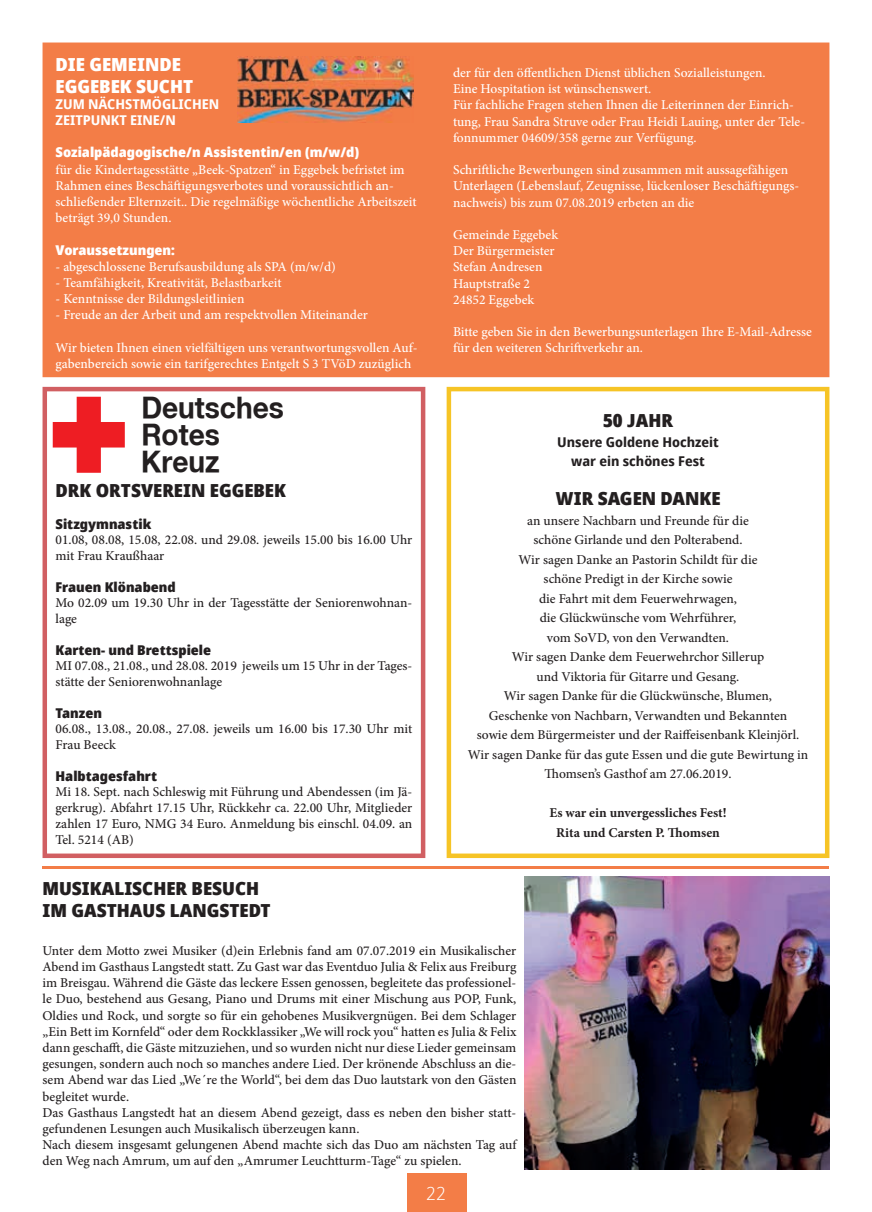
<style>
.page{position:relative;width:872px;height:1212px;background:#fff}
.page>*{position:absolute;margin:0;border:0;box-sizing:border-box;transform-origin:0 0}
.t1{font:700 29.7px/27.3px "Helvetica Neue 75";color:#231f20;scale:.95 1}
.t2{font:900 18px/21.6px "Avrile Sans";color:#231f20}
.t3{font:900 18px/21.6px "Avrile Sans";color:#fff}
.t4{font:300 18px "Avrile Sans";color:#fff}
.t5{font:500 13.5px/19.5px "Minion Pro";color:#231f20}
.t6{font:500 13.5px/16.2px "Minion Pro";color:#fff}
.t7{font:900 13.5px "Avrile Sans";color:#231f20}
.t8{font:900 13.5px "Avrile Sans";color:#fff}
.t9{font:700 13.5px/19.5px "Minion Pro";color:#231f20;text-align:center}
.t10{font:700 13.5px/19.5px "Avrile Sans";color:#231f20;text-align:center}
.t11{font:700 13.5px/16.2px "Avrile Sans";color:#fff}
</style>
<div class="page">
<div style="left:407px;top:1174px;width:59px;height:38px;background:#f37d47"></div>
<svg style="left:43px;top:387px;width:382px;height:471px"></svg>
<svg style="left:53px;top:397px;width:72px;height:76px"></svg>
<svg style="left:446px;top:387px;width:383px;height:471px"></svg>
<div style="left:43px;top:43px;width:786px;height:334px;background:#f37d47"></div>
<img style="left:237px;top:57px;width:177px;height:65px">
<img style="left:525px;top:876px;width:304px;height:293px">
<hr style="left:43px;top:866px;width:786px;height:2px;background:#f37d47">
<h2 class="t3" style="left:56px;top:54px;width:139px">DIE GEMEINDE<br>EGGEBEK SUCHT</h2>
<p class="t11" style="left:56px;top:96px;width:165px">ZUM NÄCHSTMÖGLICHEN<br>ZEITPUNKT EINE/N</p>
<p class="t8" style="left:56px;top:142px;width:305px">Sozialpädagogische/n Assistentin/en (m/w/d)</p>
<p class="t6" style="left:56px;top:161px;width:362px">für die Kindertagesstätte „Beek-Spatzen“ in Eggebek befristet im Rahmen eines Beschäftigungsverbotes und voraussichtlich an&shy;schließender Elternzeit.. Die regelmäßige wöchentliche Arbeitszeit beträgt 39,0 Stunden.</p>
<p class="t8" style="left:56px;top:239px;width:121px">Voraussetzungen:</p>
<p class="t6" style="left:56px;top:258px;width:282px">- abgeschlossene Berufsausbildung als SPA (m/w/d)</p>
<p class="t6" style="left:56px;top:275px;width:227px">- Teamfähigkeit, Kreativität, Belastbarkeit</p>
<p class="t6" style="left:56px;top:291px;width:190px">- Kenntnisse der Bildungsleitlinien</p>
<p class="t6" style="left:56px;top:307px;width:314px">- Freude an der Arbeit und am respektvollen Miteinander</p>
<p class="t6" style="left:56px;top:339px;width:363px">Wir bieten Ihnen einen vielfältigen uns verantwortungsvollen Auf&shy;gabenbereich sowie ein tarifgerechtes Entgelt S 3 TVöD zuzüglich</p>
<h1 class="t1" style="left:141px;top:393px;width:152px">Deutsches<br>Rotes<br>Kreuz</h1>
<h2 class="t2" style="left:56px;top:480px;width:232px">DRK ORTSVEREIN EGGEBEK</h2>
<p class="t7" style="left:56px;top:513px;width:97px">Sitzgymnastik</p>
<p class="t5" style="left:56px;top:532px;width:358px;line-height:15.8px">01.08, 08.08, 15.08, 22.08. und 29.08. jeweils 15.00 bis 16.00 Uhr mit Frau Kraußhaar</p>
<p class="t7" style="left:56px;top:576px;width:122px">Frauen Klönabend</p>
<p class="t5" style="left:56px;top:595px;width:358px;line-height:15.8px">Mo 02.09 um 19.30 Uhr in der Tagesstätte der Seniorenwohnan&shy;lage</p>
<p class="t7" style="left:56px;top:639px;width:157px">Karten- und Brettspiele</p>
<p class="t5" style="left:56px;top:658px;width:358px;line-height:15.8px">MI 07.08., 21.08., und 28.08. 2019 jeweils um 15 Uhr in der Tages&shy;stätte der Seniorenwohnanlage</p>
<p class="t7" style="left:56px;top:702px;width:48px">Tanzen</p>
<p class="t5" style="left:56px;top:721px;width:358px;line-height:15.8px">06.08., 13.08., 20.08., 27.08. jeweils um 16.00 bis 17.30 Uhr mit<br>Frau Beeck</p>
<p class="t7" style="left:56px;top:765px;width:103px">Halbtagesfahrt</p>
<p class="t5" style="left:56px;top:784px;width:358px;line-height:15.8px;text-align:justify">Mi 18. Sept. nach Schleswig mit Führung und Abendessen (im Jä&shy;gerkrug). Abfahrt 17.15 Uhr, Rückkehr ca. 22.00 Uhr, Mitglieder zahlen 17 Euro, NMG 34 Euro. Anmeldung bis einschl. 04.09. an Tel. 5214 (AB)</p>
<p class="t6" style="left:453px;top:65px;width:354px">der für den öffentlichen Dienst üblichen Sozialleistungen.<br>Eine Hospitation ist wünschenswert.<br>Für fachliche Fragen stehen Ihnen die Leiterinnen der Einrich&shy;tung, Frau Sandra Struve oder Frau Heidi Lauing, unter der Tele&shy;fonnummer 04609/358 gerne zur Verfügung.</p>
<p class="t6" style="left:453px;top:162px;width:348px">Schriftliche Bewerbungen sind zusammen mit aussagefähigen<br>Unterlagen (Lebenslauf, Zeugnisse, lückenloser Beschäftigungs&shy;nachweis) bis zum 07.08.2019 erbeten an die</p>
<p class="t6" style="left:453px;top:227px;width:107px">Gemeinde Eggebek<br>Der Bürgermeister<br>Stefan Andresen<br>Hauptstraße 2<br>24852 Eggebek</p>
<p class="t6" style="left:453px;top:324px;width:360px">Bitte geben Sie in den Bewerbungsunterlagen Ihre E-Mail-Adresse für den weiteren Schriftverkehr an.</p>
<h2 class="t2" style="left:603px;top:410px;width:72px">50 JAHR</h2>
<p class="t10" style="left:557px;top:432px;width:163px">Unsere Goldene Hochzeit war ein schönes Fest</p>
<h2 class="t2" style="left:555px;top:488px;width:167px">WIR SAGEN DANKE</h2>
<p class="t5" style="left:468px;top:511px;width:342px;text-align:center">an unsere Nachbarn und Freunde für die<br>schöne Girlande und den Polterabend.<br>Wir sagen Danke an Pastorin Schildt für die<br>schöne Predigt in der Kirche sowie<br>die Fahrt mit dem Feuerwehrwagen,<br>die Glückwünsche vom Wehrführer,<br>vom SoVD, von den Verwandten.<br>Wir sagen Danke dem Feuerwehrchor Sillerup<br>und Viktoria für Gitarre und Gesang.<br>Wir sagen Danke für die Glückwünsche, Blumen,<br>Geschenke von Nachbarn, Verwandten und Bekannten<br>sowie dem Bürgermeister und der Raiffeisenbank Kleinjörl.<br>Wir sagen Danke für das gute Essen und die gute Bewirtung in Thomsen’s Gasthof am 27.06.2019.</p>
<p class="t9" style="left:549px;top:803px;width:179px">Es war ein unvergessliches Fest!<br>Rita und Carsten P. Thomsen</p>
<h2 class="t2" style="left:43px;top:878px;width:230px">MUSIKALISCHER BESUCH<br>IM GASTHAUS LANGSTEDT</h2>
<p class="t5" style="left:43px;top:942px;width:475px;line-height:16.2px">Unter dem Motto zwei Musiker (d)ein Erlebnis fand am 07.07.2019 ein Musikalischer Abend im Gasthaus Langstedt statt. Zu Gast war das Eventduo Julia &amp; Felix aus Freiburg im Breisgau. Während die Gäste das leckere Essen genossen, begleitete das professionel&shy;le Duo, bestehend aus Gesang, Piano und Drums mit einer Mischung aus POP, Funk, Oldies und Rock, und sorgte so für ein gehobenes Musikvergnügen. Bei dem Schlager „Ein Bett im Kornfeld“ oder dem Rockklassiker „We will rock you“ hatten es Julia &amp; Felix dann geschafft, die Gäste mitzuziehen, und so wurden nicht nur diese Lieder gemeinsam gesungen, sondern auch noch so manches andere Lied. Der krönende Abschluss an die&shy;sem Abend war das Lied „We´re the World“, bei dem das Duo lautstark von den Gästen begleitet wurde.<br>Das Gasthaus Langstedt hat an diesem Abend gezeigt, dass es neben den bisher statt&shy;gefundenen Lesungen auch Musikalisch überzeugen kann.<br>Nach diesem insgesamt gelungenen Abend machte sich das Duo am nächsten Tag auf den Weg nach Amrum, um auf den „Amrumer Leuchtturm-Tage“ zu spielen.</p>
<h2 class="t4" style="left:426px;top:1181px;width:21px">22</h2>
</div>
